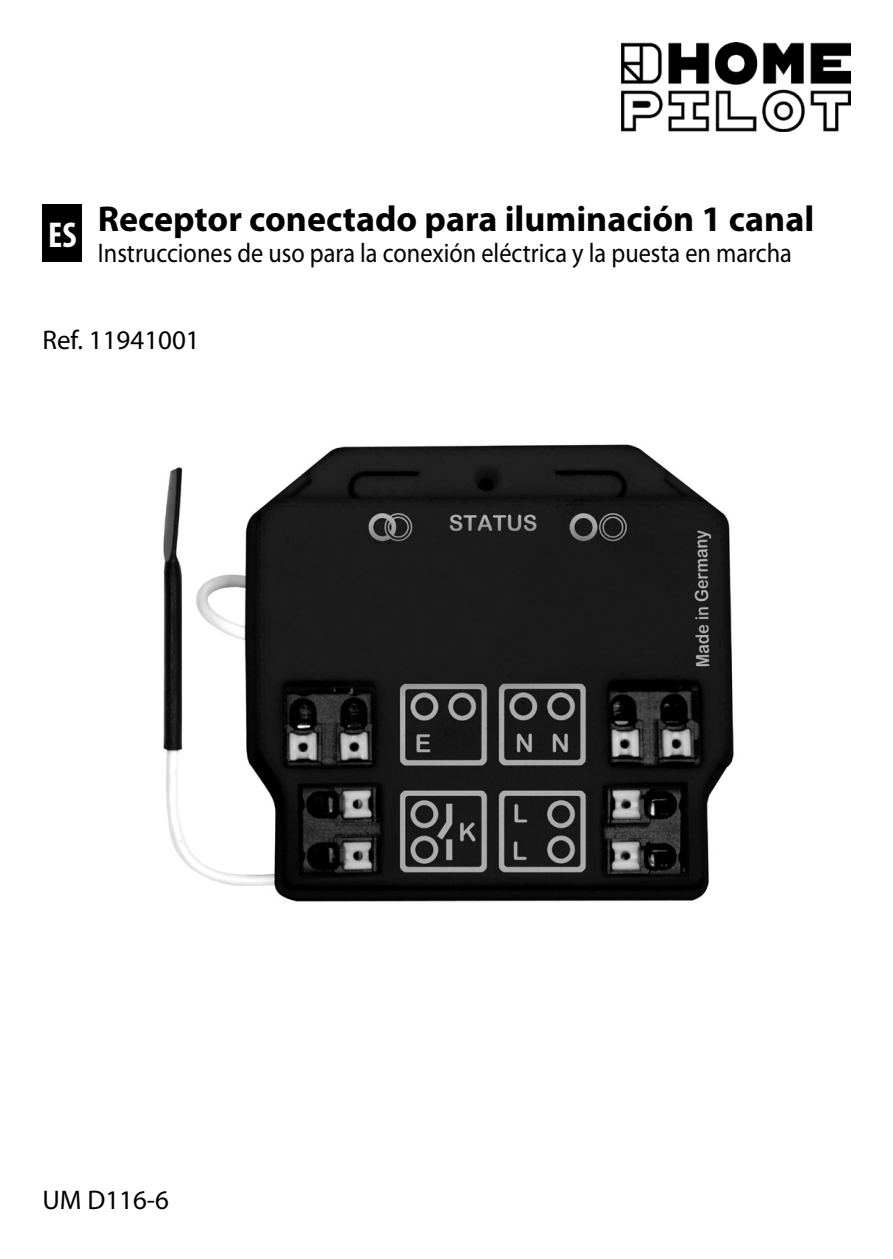
<style>
.page{position:relative;width:893px;height:1259px;background:#fff}
.page>*{position:absolute;margin:0;border:0;box-sizing:border-box;transform-origin:0 0}
.Deckblatt_-_Gerätebe{font:700 36px "Myriad Pro";color:#000}
.Länderkennzeichen{font:700 condensed 36px "Myriad Pro";color:#fff}
.Deckblatt_-_Dokubeze{font:27px "Myriad Pro";color:#000;scale:.9 1}
.Fließtext_-_DE{font:27px "Myriad Pro";color:#000}
.Deckblatt_-_Dokunumm{font:27px "Myriad Pro";color:#000}
</style>
<div class="page">
<div style="left:42px;top:204px;width:40px;height:58px;background:#000"></div>
<img style="left:163px;top:444px;width:571px;height:458px">
<img style="left:622px;top:42px;width:228px;height:90px">
<p class="Länderkennzeichen" style="left:48px;top:215px;width:30px">ES</p>
<p class="Deckblatt_-_Gerätebe" style="left:98px;top:199px;width:718px">Receptor conectado para iluminación 1 canal</p>
<p class="Deckblatt_-_Dokubeze" style="left:98px;top:238px;width:773px">Instrucciones de uso para la conexión eléctrica y la puesta en marcha</p>
<p class="Fließtext_-_DE" style="left:42px;top:325px;width:159px">Ref. 11941001</p>
<p class="Deckblatt_-_Dokunumm" style="left:42px;top:1184px;width:128px">UM D116-6</p>
</div>
